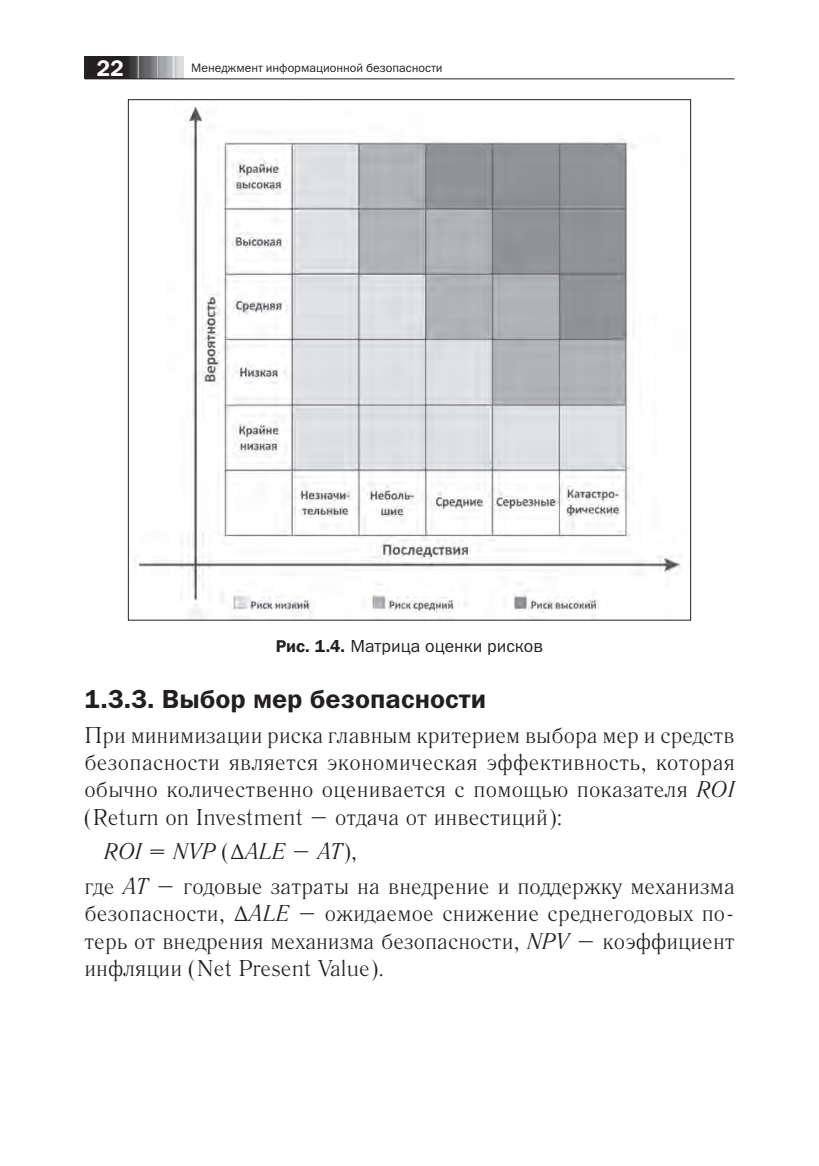
<style>
.page{position:relative;width:819px;height:1166px;background:#fff}
.page>*{position:absolute;margin:0;border:0;box-sizing:border-box;transform-origin:0 0}
.t1{font:26.25px "Franklin Gothic Demi C";color:#231f20}
.t2{font:22.75px/27.3px "Literaturnaya C";letter-spacing:.005em;color:#231f20;text-align:justify}
.t3{font:22.75px "Franklin Gothic Demi C";color:#fff}
.t4{font:17.5px "Franklin Gothic Book C";color:#231f20}
.t5{font:12.25px "Franklin Gothic Book C";color:#231f20}
.s1{font-family:"Franklin Gothic";font-weight:600}
.s2{font-style:italic}
.s3{font-family:"Minion Pro"}
</style>
<div class="page">
<img style="left:84px;top:57px;width:99px;height:22px">
<hr style="left:85px;top:78px;width:649px;height:1px;background:#231f20">
<img style="left:133px;top:105px;width:548px;height:513px">
<p class="t3" style="left:96px;top:55px;width:29px">22</p>
<p class="t5" style="left:191px;top:61px;width:253px">Менеджмент информационной безопасности</p>
<p class="t4" style="left:276px;top:636px;width:269px"><span class="s1">Рис. 1.4.</span> Матрица оценки рисков</p>
<p class="t1" style="left:84px;top:684px;width:403px">1.3.3. Выбор мер безопасности</p>
<p class="t2" style="left:84px;top:721px;width:652px">При минимизации риска главным критерием выбора мер и средств безопасности является экономическая эффективность, которая обычно количественно оценивается с помощью показателя <span class="s2">ROI </span>(Return on Investment – отдача от инвестиций):</p>
<p class="t2" style="left:84px;top:834px;width:651px;line-height:34.8px;text-indent:20px"><span class="s2">ROI</span> = <span class="s2">NVP</span> (<span class="s3">∆</span><span class="s2">ALE</span> – <span class="s2">AT</span>),<br>где <span class="s2">AT</span> – годовые затраты на внедрение и поддержку механизма</p>
<p class="t2" style="left:84px;top:900px;width:651px">безопасности, <span class="s3">∆</span><span class="s2">ALE</span> – ожидаемое снижение среднегодовых по&shy;терь от внедрения механизма безопасности, <span class="s2">NPV</span> – коэффициент инфляции (Net Present Value).</p>
</div>
